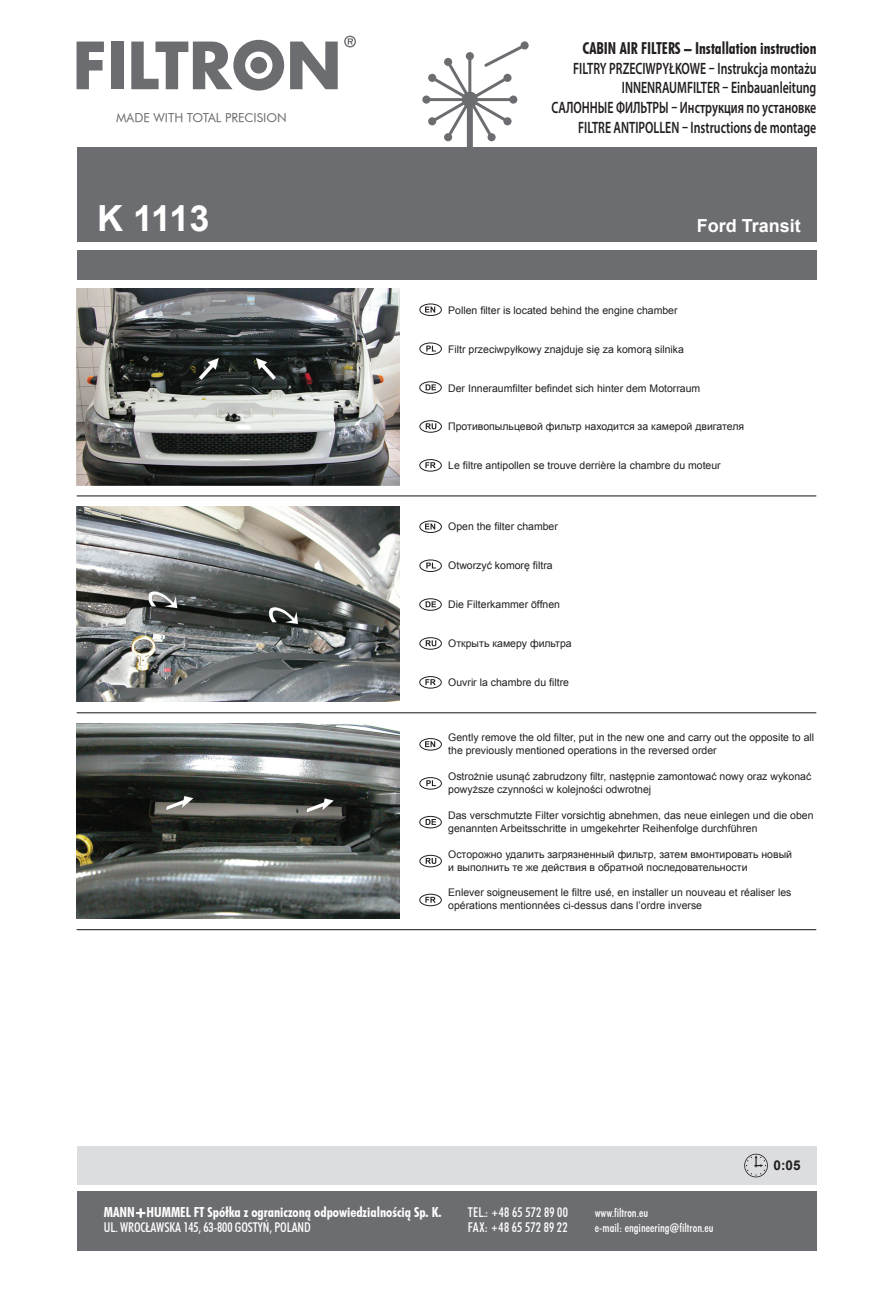
<style>
.page{position:relative;width:893px;height:1297px;background:#fff}
.page>*{position:absolute;margin:0;border:0;box-sizing:border-box;transform-origin:0 0}
.t1{font:700 36px "Arial";color:#fff}
.t2{font:700 18px "Arial";color:#fff}
.t3{font:600 16.5px/19.8px "Myriad Pro";color:#231f20;text-align:right;scale:.72 1}
.t4{font:16.5px "Futura Bd Cn AT";color:#231f20;scale:.92 1}
.t5{font:13.8px "Futura Bd Cn AT";color:#fff}
.t6{font:13.5px "Futura Md Cn AT";letter-spacing:-.01em;color:#fff}
.t7{font:13.5px/15px "Futura Md Cn AT";letter-spacing:.02em;color:#fff}
.t8{font:700 13.5px "Arial";color:#231f20}
.t9{font:12.45px "Futura Bk AT";color:#6c6d70}
.t10{font:12px/15px "Futura Md Cn AT";color:#fff}
.t11{font:10.5px/13px "Arial";color:#231f20}
.s1{font-family:"Futura Black AT";font-size:9px}
.s2{font-family:"Futura X Blk Cn AT";font-size:10.5px}
</style>
<div class="page">
<svg style="left:77px;top:42px;width:27px;height:47px"></svg>
<div style="left:111px;top:42px;width:12px;height:47px;background:#6c6d70"></div>
<svg style="left:131px;top:40px;width:153px;height:51px"></svg>
<svg style="left:290px;top:42px;width:48px;height:47px"></svg>
<svg style="left:344px;top:36px;width:12px;height:11px"></svg>
<div style="left:77px;top:147px;width:739px;height:95px;background:#6c6d70"></div>
<div style="left:77px;top:250px;width:739px;height:29px;background:#6c6d70"></div>
<svg style="left:422px;top:41px;width:107px;height:106px"></svg>
<div style="left:77px;top:1146px;width:739px;height:38px;background:#dcdddf"></div>
<div style="left:77px;top:1191px;width:739px;height:59px;background:#6c6d70"></div>
<svg style="left:136px;top:1208px;width:10px;height:10px"></svg>
<hr style="left:77px;top:495px;width:739px;height:1px;background:#231f20">
<hr style="left:77px;top:712px;width:739px;height:1px;background:#231f20">
<hr style="left:77px;top:929px;width:739px;height:1px;background:#231f20">
<svg style="left:744px;top:1154px;width:24px;height:23px"></svg>
<svg style="left:425px;top:307px;width:10px;height:5px"></svg>
<div style="left:419px;top:303px;width:23px;height:13px;border:1px solid #231f20;border-radius:50%"></div>
<svg style="left:426px;top:346px;width:10px;height:5px"></svg>
<div style="left:419px;top:343px;width:23px;height:12px;border:1px solid #231f20;border-radius:50%"></div>
<svg style="left:426px;top:384px;width:10px;height:6px"></svg>
<div style="left:419px;top:381px;width:23px;height:13px;border:1px solid #231f20;border-radius:50%"></div>
<svg style="left:426px;top:423px;width:10px;height:6px"></svg>
<div style="left:419px;top:420px;width:23px;height:13px;border:1px solid #231f20;border-radius:50%"></div>
<svg style="left:425px;top:462px;width:11px;height:6px"></svg>
<div style="left:419px;top:459px;width:23px;height:13px;border:1px solid #231f20;border-radius:50%"></div>
<svg style="left:425px;top:524px;width:10px;height:5px"></svg>
<div style="left:419px;top:520px;width:23px;height:13px;border:1px solid #231f20;border-radius:50%"></div>
<svg style="left:426px;top:563px;width:10px;height:5px"></svg>
<div style="left:419px;top:559px;width:23px;height:13px;border:1px solid #231f20;border-radius:50%"></div>
<svg style="left:426px;top:601px;width:10px;height:6px"></svg>
<div style="left:419px;top:598px;width:23px;height:13px;border:1px solid #231f20;border-radius:50%"></div>
<svg style="left:426px;top:640px;width:10px;height:6px"></svg>
<div style="left:419px;top:637px;width:23px;height:13px;border:1px solid #231f20;border-radius:50%"></div>
<svg style="left:425px;top:679px;width:11px;height:6px"></svg>
<div style="left:419px;top:676px;width:23px;height:13px;border:1px solid #231f20;border-radius:50%"></div>
<svg style="left:425px;top:741px;width:10px;height:6px"></svg>
<div style="left:419px;top:738px;width:23px;height:12px;border:1px solid #231f20;border-radius:50%"></div>
<svg style="left:426px;top:780px;width:10px;height:6px"></svg>
<div style="left:419px;top:777px;width:23px;height:13px;border:1px solid #231f20;border-radius:50%"></div>
<svg style="left:426px;top:819px;width:10px;height:6px"></svg>
<div style="left:419px;top:816px;width:23px;height:12px;border:1px solid #231f20;border-radius:50%"></div>
<svg style="left:426px;top:858px;width:10px;height:6px"></svg>
<div style="left:419px;top:855px;width:23px;height:12px;border:1px solid #231f20;border-radius:50%"></div>
<svg style="left:425px;top:897px;width:11px;height:6px"></svg>
<div style="left:419px;top:894px;width:23px;height:12px;border:1px solid #231f20;border-radius:50%"></div>
<img style="left:77px;top:289px;width:322px;height:197px">
<img style="left:77px;top:507px;width:323px;height:195px">
<img style="left:77px;top:723px;width:323px;height:196px">
<p class="t9" style="left:116px;top:110px;width:172px">MADE WITH TOTAL PRECISION</p>
<h1 class="t1" style="left:97px;top:194px;width:114px">K 1113</h1>
<h3 class="t4" style="left:582px;top:38px;width:256px">CABIN AIR FILTERS – Installation instruction</h3>
<h3 class="t3" style="left:551px;top:58px;width:370px">FILTRY PRZECIWPYŁKOWE – Instrukcja montażu INNENRAUMFILTER – Einbauanleitung<br>САЛОННЫЕ ФИЛЬТРЫ – Инструкция по установке FILTRE ANTIPOLLEN – Instructions de montage</h3>
<h2 class="t2" style="left:697px;top:213px;width:106px">Ford Transit</h2>
<p class="t11" style="left:448px;top:304px;width:231px">Pollen filter is located behind the engine chamber</p>
<p class="t11" style="left:448px;top:342px;width:237px">Filtr przeciwpyłkowy znajduje się za komorą silnika</p>
<p class="t11" style="left:448px;top:381px;width:254px">Der Inneraumfilter befindet sich hinter dem Motorraum</p>
<p class="t11" style="left:448px;top:420px;width:297px">Противопыльцевой фильтр находится за камерой двигателя</p>
<p class="t11" style="left:448px;top:459px;width:274px">Le filtre antipollen se trouve derrière la chambre du moteur</p>
<p class="t11" style="left:448px;top:520px;width:111px">Open the filter chamber</p>
<p class="t11" style="left:448px;top:559px;width:106px">Otworzyć komorę filtra</p>
<p class="t11" style="left:448px;top:598px;width:113px">Die Filterkammer öffnen</p>
<p class="t11" style="left:448px;top:637px;width:125px">Открыть камеру фильтра</p>
<p class="t11" style="left:448px;top:676px;width:122px">Ouvrir la chambre du filtre</p>
<p class="t11" style="left:448px;top:731px;width:367px">Gently remove the old filter, put in the new one and carry out the opposite to all the previously mentioned operations in the reversed order</p>
<p class="t11" style="left:448px;top:769px;width:364px">Ostrożnie usunąć zabrudzony filtr, następnie zamontować nowy oraz wykonać powyższe czynności w kolejności odwrotnej</p>
<p class="t11" style="left:448px;top:808px;width:367px">Das verschmutzte Filter vorsichtig abnehmen, das neue einlegen und die oben genannten Arbeitsschritte in umgekehrter Reihenfolge durchführen</p>
<p class="t11" style="left:448px;top:847px;width:345px">Осторожно удалить загрязненный фильтр, затем вмонтировать новый и выполнить те же действия в обратной последовательности</p>
<p class="t11" style="left:448px;top:886px;width:345px">Enlever soigneusement le filtre usé, en installer un nouveau et réaliser les opérations mentionnées ci-dessus dans l’ordre inverse</p>
<p class="t8" style="left:774px;top:1156px;width:29px">0:05</p>
<h3 class="t5" style="left:104px;top:1204px;width:339px">MANN+HUMMEL FT Spółka z ograniczoną odpowiedzialnością Sp. K.</h3>
<p class="t6" style="left:104px;top:1219px;width:208px">UL. WROCŁAWSKA 145, 63-800 GOSTYŃ, POLAND</p>
<p class="t7" style="left:468px;top:1205px;width:102px">TEL.: <span class="s1">+</span>48 65 572 89 00<br>FAX: <span class="s1">+</span>48 65 572 89 22</p>
<p class="t10" style="left:595px;top:1205px;width:120px">www.filtron.eu<br>e-mail: engineering<span class="s2">@</span>filtron.eu</p>
</div>
